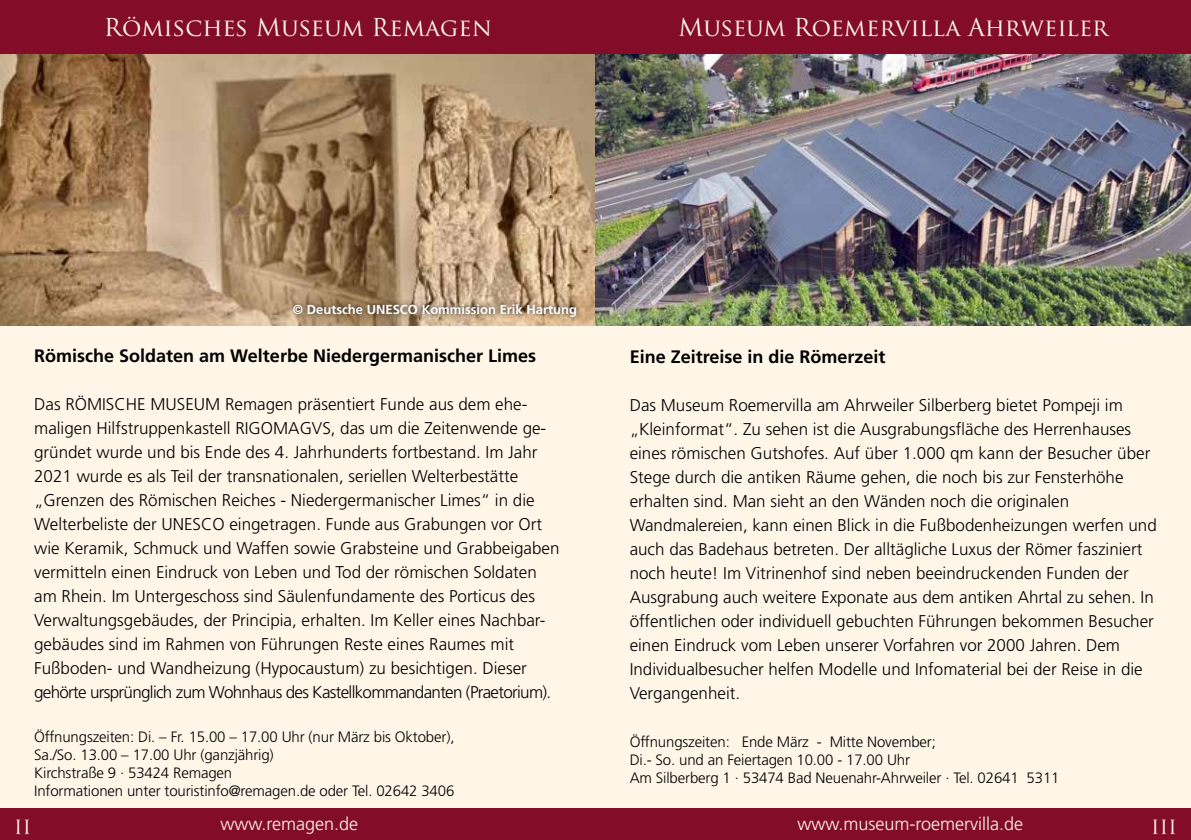
<style>
.page{position:relative;width:1191px;height:840px;background:#fff}
.page>*{position:absolute;margin:0;border:0;box-sizing:border-box;transform-origin:0 0}
.t1{font:24px "Trajan Pro";color:#fff6e8}
.t2{font:19px "Trajan Pro";color:#fff6e8}
.t3{font:700 18px "Frutiger";color:#000}
.t4{font:300 18px "Frutiger";color:#fff6e8}
.t5{font:300 17px/24px "Frutiger";color:#000}
.t6{font:300 15px/18px "Frutiger";letter-spacing:-.01em;color:#000}
.t7{font:700 13px "Frutiger";color:#fff}
</style>
<div class="page">
<div style="left:0;top:0;width:1191px;height:839px;background:#fff6e8"></div>
<div style="left:0;top:807px;width:1191px;height:32px;background:#830d28"></div>
<img style="left:0;top:53px;width:1191px;height:272px">
<div style="left:0;top:0;width:1191px;height:53px;background:#830d28"></div>
<div style="left:288px;top:298px;width:294px;height:25px;background:#000;opacity:.75"></div>
<h1 class="t1" style="left:104px;top:12px;width:389px">Römisches Museum Remagen</h1>
<h1 class="t1" style="left:678px;top:12px;width:432px">Museum Roemervilla Ahrweiler</h1>
<p class="t7" style="left:293px;top:301px;width:286px">© Deutsche UNESCO Kommission Erik Hartung</p>
<p class="t3" style="left:34px;top:345px;width:503px">Römische Soldaten am Welterbe Niedergermanischer Limes</p>
<p class="t5" style="left:34px;top:392px;width:527px">Das RÖMISCHE MUSEUM Remagen präsentiert Funde aus dem ehe&shy;maligen Hilfstruppenkastell RIGOMAGVS, das um die Zeitenwende ge&shy;gründet wurde und bis Ende des 4. Jahrhunderts fortbestand. Im Jahr 2021 wurde es als Teil der transnationalen, seriellen Welterbestätte „Grenzen des Römischen Reiches - Niedergermanischer Limes“ in die Welterbeliste der UNESCO eingetragen. Funde aus Grabungen vor Ort wie Keramik, Schmuck und Waffen sowie Grabsteine und Grabbeigaben vermitteln einen Eindruck von Leben und Tod der römischen Soldaten am Rhein. Im Untergeschoss sind Säulenfundamente des Porticus des Verwaltungsgebäudes, der Principia, erhalten. Im Keller eines Nachbar&shy;gebäudes sind im Rahmen von Führungen Reste eines Raumes mit Fußboden- und Wandheizung (Hypocaustum) zu besichtigen. Dieser gehörte ursprünglich zum Wohnhaus des Kastellkommandanten (Praetorium).</p>
<p class="t6" style="left:34px;top:727px;width:422px">Öffnungszeiten: Di. – Fr. 15.00 – 17.00 Uhr (nur März bis Oktober), Sa./So. 13.00 – 17.00 Uhr (ganzjährig)<br>Kirchstraße 9 · 53424 Remagen<br>Informationen unter touristinfo@remagen.de oder Tel. 02642 3406</p>
<p class="t3" style="left:629px;top:345px;width:257px">Eine Zeitreise in die Römerzeit</p>
<p class="t5" style="left:629px;top:392px;width:528px">Das Museum Roemervilla am Ahrweiler Silberberg bietet Pompeji im „Kleinformat“. Zu sehen ist die Ausgrabungsfläche des Herrenhauses eines römischen Gutshofes. Auf über 1.000 qm kann der Besucher über Stege durch die antiken Räume gehen, die noch bis zur Fensterhöhe erhalten sind. Man sieht an den Wänden noch die originalen Wandmalereien, kann einen Blick in die Fußbodenheizungen werfen und auch das Badehaus betreten. Der alltägliche Luxus der Römer fasziniert noch heute! Im Vitrinenhof sind neben beeindruckenden Funden der Ausgrabung auch weitere Exponate aus dem antiken Ahrtal zu sehen. In öffentlichen oder individuell gebuchten Führungen bekommen Besucher einen Eindruck vom Leben unserer Vorfahren vor 2000 Jahren. Dem Individualbesucher helfen Modelle und Infomaterial bei der Reise in die Vergangenheit.</p>
<p class="t6" style="left:629px;top:732px;width:431px">Öffnungszeiten: Ende März - Mitte November;<br>Di.- So. und an Feiertagen 10.00 - 17.00 Uhr<br>Am Silberberg 1 · 53474 Bad Neuenahr-Ahrweiler · Tel. 02641 5311</p>
<p class="t2" style="left:14px;top:814px;width:18px">II</p>
<p class="t4" style="left:220px;top:813px;width:139px">www.remagen.de</p>
<p class="t4" style="left:797px;top:813px;width:227px">www.museum-roemervilla.de</p>
<p class="t2" style="left:1151px;top:814px;width:27px">III</p>
</div>
